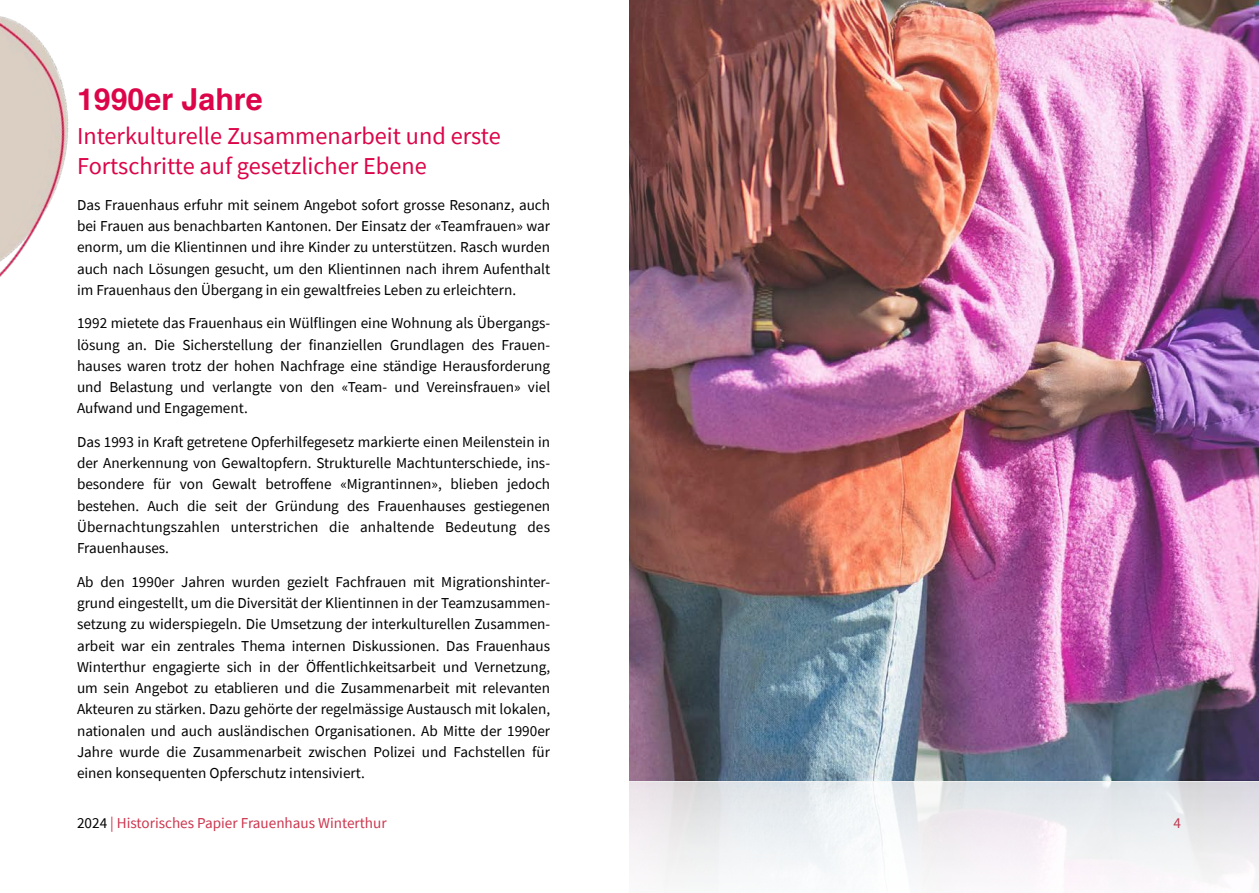
<style>
.page{position:relative;width:1259px;height:893px;background:#fff}
.page>*{position:absolute;margin:0;border:0;box-sizing:border-box;transform-origin:0 0}
.t1{font:700 30.3px "Helvetica";color:#dc0549}
.t2{font:24.3px/30.3px "Source Sans Pro";color:#dc0549}
.t3{font:15.15px/21.3px "Source Sans Pro";color:#000;text-align:justify}
.t4{font:15.15px "Source Sans Pro";color:#cc354e}
.s1{color:#000}
</style>
<div class="page">
<img style="left:630px;top:0;width:629px;height:883px">
<img style="left:0;top:16px;width:69px;height:261px">
<h1 class="t1" style="left:77px;top:75px;width:187px">1990er Jahre</h1>
<h2 class="t2" style="left:77px;top:120px;width:425px">Interkulturelle Zusammenarbeit und erste<br>Fortschritte auf gesetzlicher Ebene</h2>
<p class="t3" style="left:77px;top:194px;width:475px">Das Frauenhaus erfuhr mit seinem Angebot sofort grosse Resonanz, auch bei Frauen aus benachbarten Kantonen. Der Einsatz der «Teamfrauen» war enorm, um die Klientinnen und ihre Kinder zu unterstützen. Rasch wurden auch nach Lösungen gesucht, um den Klientinnen nach ihrem Aufenthalt im Frauenhaus den Übergang in ein gewaltfreies Leben zu erleichtern.</p>
<p class="t3" style="left:77px;top:313px;width:475px">1992 mietete das Frauenhaus ein Wülflingen eine Wohnung als Übergangs&shy;lösung an. Die Sicherstellung der finanziellen Grundlagen des Frauen&shy;hauses waren trotz der hohen Nachfrage eine ständige Herausforderung und Belastung und verlangte von den «Team- und Vereinsfrauen» viel Aufwand und Engagement.</p>
<p class="t3" style="left:77px;top:431px;width:475px">Das 1993 in Kraft getretene Opferhilfegesetz markierte einen Meilenstein in der Anerkennung von Gewaltopfern. Strukturelle Machtunterschiede, ins&shy;besondere für von Gewalt betroffene «Migrantinnen», blieben jedoch bestehen. Auch die seit der Gründung des Frauenhauses gestiegenen Übernachtungszahlen unterstrichen die anhaltende Bedeutung des Frauenhauses.</p>
<p class="t3" style="left:77px;top:571px;width:475px">Ab den 1990er Jahren wurden gezielt Fachfrauen mit Migrationshinter&shy;grund eingestellt, um die Diversität der Klientinnen in der Teamzusammen&shy;setzung zu widerspiegeln. Die Umsetzung der interkulturellen Zusammen&shy;arbeit war ein zentrales Thema internen Diskussionen. Das Frauenhaus Winterthur engagierte sich in der Öffentlichkeitsarbeit und Vernetzung, um sein Angebot zu etablieren und die Zusammenarbeit mit relevanten Akteuren zu stärken. Dazu gehörte der regelmässige Austausch mit lokalen, nationalen und auch ausländischen Organisationen. Ab Mitte der 1990er Jahre wurde die Zusammenarbeit zwischen Polizei und Fachstellen für einen konsequenten Opferschutz intensiviert.</p>
<p class="t4" style="left:77px;top:814px;width:311px"><span class="s1">2024</span> | Historisches Papier Frauenhaus Winterthur</p>
<p class="t4" style="left:1173px;top:814px;width:9px">4</p>
</div>
